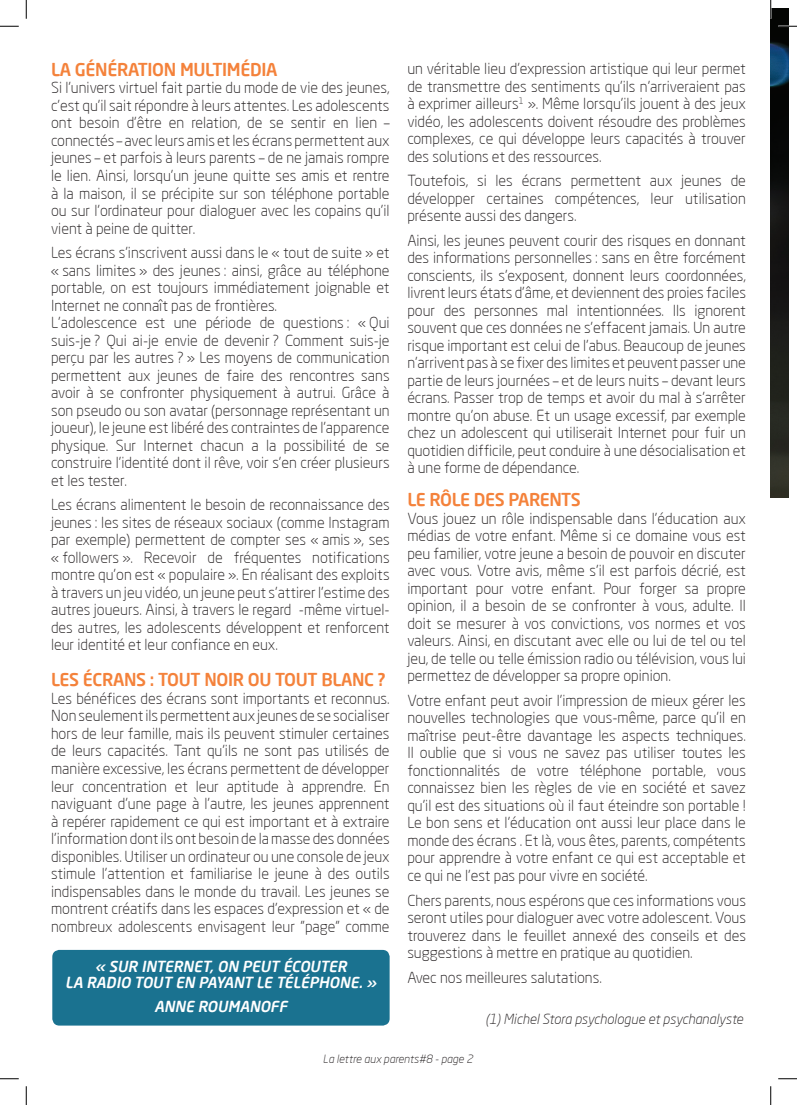
<style>
.page{position:relative;width:797px;height:1105px;background:#fff}
.page>*{position:absolute;margin:0;border:0;box-sizing:border-box;transform-origin:0 0}
.t1{font:500 17.5px "Neo Sans Pro";letter-spacing:-.02em;color:#f4823b}
.t2{font:300 15px/17.5px "Neo Sans Pro";color:#231f20;text-align:justify}
.t3{font:italic 500 15px/16.2px "Neo Sans Pro";color:#fff;text-align:center}
.t4{font:italic 300 13.75px "Neo Sans Pro";color:#231f20}
.t5{font:italic 300 11.25px "Neo Sans Pro";color:#231f20}
</style>
<div class="page">
<div style="left:52px;top:950px;width:337px;height:75px;background:#1a7290;border-radius:7px"></div>
<img style="left:770px;top:9px;width:18px;height:489px">
<svg style="left:0;top:25px;width:19px;height:2px"></svg>
<svg style="left:778px;top:25px;width:19px;height:2px"></svg>
<svg style="left:0;top:1078px;width:19px;height:1px"></svg>
<svg style="left:778px;top:1078px;width:19px;height:1px"></svg>
<svg style="left:25px;top:0;width:2px;height:19px"></svg>
<svg style="left:25px;top:1086px;width:2px;height:19px"></svg>
<svg style="left:770px;top:0;width:1px;height:19px"></svg>
<svg style="left:770px;top:1086px;width:1px;height:19px"></svg>
<p class="t1" style="left:51px;top:58px;width:228px">LA GÉNÉRATION MULTIMÉDIA</p>
<p class="t2" style="left:51px;top:79px;width:340px">Si l’univers virtuel fait partie du mode de vie des jeunes, c’est qu’il sait répondre à leurs attentes. Les adolescents ont besoin d’être en relation, de se sentir en lien – connectés – avec leurs amis et les écrans permettent aux jeunes – et parfois à leurs parents – de ne jamais rompre le lien. Ainsi, lorsqu’un jeune quitte ses amis et rentre à la maison, il se précipite sur son téléphone portable ou sur l’ordinateur pour dialoguer avec les copains qu’il vient à peine de quitter.</p>
<p class="t2" style="left:51px;top:244px;width:340px;text-align:left">Les écrans s’inscrivent aussi dans le « tout de suite » et « sans limites » des jeunes : ainsi, grâce au téléphone portable, on est toujours immédiatement joignable et Internet ne connaît pas de frontières.<br>L’adolescence est une période de questions : « Qui suis-je ? Qui ai-je envie de devenir ? Comment suis-je perçu par les autres ? » Les moyens de communication permettent aux jeunes de faire des rencontres sans avoir à se confronter physiquement à autrui. Grâce à son pseudo ou son avatar (personnage représentant un joueur), le jeune est libéré des contraintes de l’apparence physique. Sur Internet chacun a la possibilité de se construire l’identité dont il rêve, voir s’en créer plusieurs et les tester.</p>
<p class="t2" style="left:51px;top:496px;width:340px">Les écrans alimentent le besoin de reconnaissance des jeunes : les sites de réseaux sociaux (comme Instagram par exemple) permettent de compter ses « amis », ses « followers ». Recevoir de fréquentes notifications montre qu’on est « populaire ». En réalisant des exploits à travers un jeu vidéo, un jeune peut s’attirer l’estime des autres joueurs. Ainsi, à travers le regard -même virtuel&shy;des autres, les adolescents développent et renforcent leur identité et leur confiance en eux.</p>
<p class="t1" style="left:51px;top:669px;width:336px">LES ÉCRANS : TOUT NOIR OU TOUT BLANC ?</p>
<p class="t2" style="left:51px;top:689px;width:340px">Les bénéfices des écrans sont importants et reconnus.<br>Non seulement ils permettent aux jeunes de se socialiser hors de leur famille, mais ils peuvent stimuler certaines de leurs capacités. Tant qu’ils ne sont pas utilisés de manière excessive, les écrans permettent de développer leur concentration et leur aptitude à apprendre. En naviguant d’une page à l’autre, les jeunes apprennent à repérer rapidement ce qui est important et à extraire l’information dont ils ont besoin de la masse des données disponibles. Utiliser un ordinateur ou une console de jeux stimule l’attention et familiarise le jeune à des outils indispensables dans le monde du travail. Les jeunes se montrent créatifs dans les espaces d’expression et « de nombreux adolescents envisagent leur "page" comme</p>
<p class="t3" style="left:65px;top:958px;width:316px">« SUR INTERNET,ON PEUT ÉCOUTER<br>LA RADIO TOUT EN PAYANT LE TÉLÉPHONE. »</p>
<p class="t3" style="left:154px;top:997px;width:138px">ANNE ROUMANOFF</p>
<p class="t2" style="left:407px;top:60px;width:340px">un véritable lieu d’expression artistique qui leur permet de transmettre des sentiments qu’ils n’arriveraient pas à exprimer ailleurs<sup>1</sup> ». Même lorsqu’ils jouent à des jeux vidéo, les adolescents doivent résoudre des problèmes complexes, ce qui développe leurs capacités à trouver des solutions et des ressources.</p>
<p class="t2" style="left:407px;top:172px;width:340px">Toutefois, si les écrans permettent aux jeunes de développer certaines compétences, leur utilisation présente aussi des dangers.</p>
<p class="t2" style="left:407px;top:231px;width:340px">Ainsi, les jeunes peuvent courir des risques en donnant des informations personnelles : sans en être forcément conscients, ils s’exposent, donnent leurs coordonnées, livrent leurs états d’âme, et deviennent des proies faciles pour des personnes mal intentionnées. Ils ignorent souvent que ces données ne s’effacent jamais. Un autre risque important est celui de l’abus. Beaucoup de jeunes n’arrivent pas à se fixer des limites et peuvent passer une partie de leurs journées – et de leurs nuits – devant leurs écrans. Passer trop de temps et avoir du mal à s’arrêter montre qu’on abuse. Et un usage excessif, par exemple chez un adolescent qui utiliserait Internet pour fuir un quotidien difficile, peut conduire à une désocialisation et à une forme de dépendance.</p>
<p class="t1" style="left:407px;top:489px;width:175px">LE RÔLE DES PARENTS</p>
<p class="t2" style="left:407px;top:509px;width:340px">Vous jouez un rôle indispensable dans l’éducation aux médias de votre enfant. Même si ce domaine vous est peu familier, votre jeune a besoin de pouvoir en discuter avec vous. Votre avis, même s’il est parfois décrié, est important pour votre enfant. Pour forger sa propre opinion, il a besoin de se confronter à vous, adulte. Il doit se mesurer à vos convictions, vos normes et vos valeurs. Ainsi, en discutant avec elle ou lui de tel ou tel jeu, de telle ou telle émission radio ou télévision, vous lui permettez de développer sa propre opinion.</p>
<p class="t2" style="left:407px;top:691px;width:340px">Votre enfant peut avoir l’impression de mieux gérer les nouvelles technologies que vous-même, parce qu’il en maîtrise peut-être davantage les aspects techniques.<br>Il oublie que si vous ne savez pas utiliser toutes les fonctionnalités de votre téléphone portable, vous connaissez bien les règles de vie en société et savez qu’il est des situations où il faut éteindre son portable !<br>Le bon sens et l’éducation ont aussi leur place dans le monde des écrans . Et là, vous êtes, parents, compétents pour apprendre à votre enfant ce qui est acceptable et ce qui ne l’est pas pour vivre en société.</p>
<p class="t2" style="left:407px;top:891px;width:340px">Chers parents, nous espérons que ces informations vous seront utiles pour dialoguer avec votre adolescent. Vous trouverez dans le feuillet annexé des conseils et des suggestions à mettre en pratique au quotidien.</p>
<p class="t2" style="left:407px;top:968px;width:196px">Avec nos meilleures salutations.</p>
<p class="t4" style="left:485px;top:1011px;width:259px">(1) Michel Stora psychologue et psychanalyste</p>
<p class="t5" style="left:323px;top:1052px;width:151px">La lettre aux parents#8 - page 2</p>
</div>
